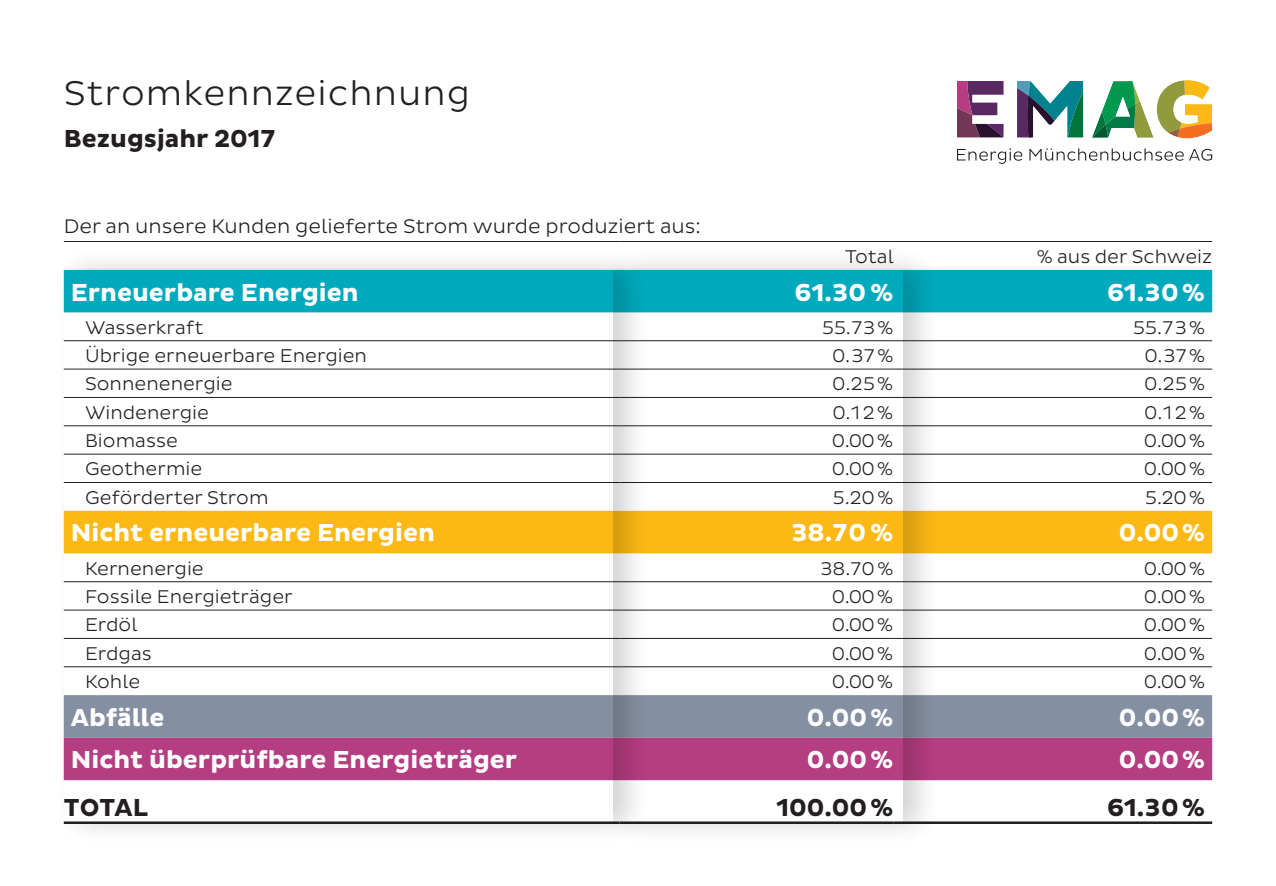
<style>
.page{position:relative;width:1276px;height:886px;background:#fff}
.page>*{position:absolute;margin:0;border:0;box-sizing:border-box;transform-origin:0 0}
.adresse{font:300 35px "Pluto Sans";letter-spacing:.03em;color:#231f20}
.t1{font:700 25px "Pluto Sans";color:#fff}
.t2{font:700 25px "Pluto Sans";color:#231f20}
.t3{font:300 20px "Pluto Sans";color:#231f20}
.t4{font:300 18.75px "Pluto Sans";color:#231f20}
</style>
<div class="page">
<div style="left:940px;top:270px;width:272px;height:42px;background:#00aabc"></div>
<div style="left:940px;top:511px;width:272px;height:42px;background:#fcb814"></div>
<div style="left:940px;top:695px;width:272px;height:43px;background:#848fa1"></div>
<div style="left:940px;top:738px;width:272px;height:42px;background:#b53d81"></div>
<hr style="left:64px;top:241px;width:555px;height:1px;background:#231f20">
<hr style="left:619px;top:241px;width:274px;height:1px;background:#231f20">
<hr style="left:893px;top:241px;width:319px;height:1px;background:#231f20">
<hr style="left:893px;top:340px;width:319px;height:1px;background:#231f20">
<hr style="left:893px;top:369px;width:319px;height:1px;background:#231f20">
<hr style="left:893px;top:397px;width:319px;height:1px;background:#231f20">
<hr style="left:893px;top:425px;width:319px;height:1px;background:#231f20">
<hr style="left:893px;top:454px;width:319px;height:1px;background:#231f20">
<hr style="left:893px;top:482px;width:319px;height:1px;background:#231f20">
<hr style="left:893px;top:581px;width:319px;height:1px;background:#231f20">
<hr style="left:893px;top:610px;width:319px;height:1px;background:#231f20">
<hr style="left:893px;top:638px;width:319px;height:1px;background:#231f20">
<hr style="left:893px;top:666px;width:319px;height:1px;background:#231f20">
<hr style="left:893px;top:821px;width:319px;height:3px;background:#231f20">
<div style="left:54px;top:246px;width:596px;height:600px;background:#231f20;opacity:.2"></div>
<svg style="left:64px;top:270px;width:539px;height:553px"></svg>
<div style="left:603px;top:246px;width:337px;height:600px;background:#231f20;opacity:.2"></div>
<svg style="left:612px;top:270px;width:291px;height:553px"></svg>
<svg style="left:957px;top:148px;width:255px;height:16px"></svg>
<svg style="left:1017px;top:81px;width:66px;height:57px"></svg>
<svg style="left:957px;top:81px;width:46px;height:57px"></svg>
<svg style="left:1092px;top:80px;width:120px;height:58px"></svg>
<p class="adresse" style="left:64px;top:73px;width:408px">Stromkennzeichnung</p>
<p class="t2" style="left:64px;top:124px;width:213px">Bezugsjahr 2017</p>
<p class="t3" style="left:64px;top:215px;width:639px">Der an unsere Kunden gelieferte Strom wurde produziert aus:</p>
<p class="t4" style="left:845px;top:246px;width:50px">Total</p>
<p class="t4" style="left:1036px;top:246px;width:177px">% aus der Schweiz</p>
<p class="t1" style="left:71px;top:278px;width:289px">Erneuerbare Energien</p>
<p class="t1" style="left:794px;top:278px;width:100px">61.30 %</p>
<p class="t1" style="left:1107px;top:278px;width:100px">61.30%</p>
<p class="t4" style="left:85px;top:317px;width:120px">Wasserkraft</p>
<p class="t4" style="left:822px;top:317px;width:72px">55.73%</p>
<p class="t4" style="left:1133px;top:317px;width:74px">55.73%</p>
<p class="t4" style="left:85px;top:345px;width:283px">Übrige erneuerbare Energien</p>
<p class="t4" style="left:832px;top:345px;width:63px">0.37 %</p>
<p class="t4" style="left:1144px;top:345px;width:62px">0.37 %</p>
<p class="t4" style="left:85px;top:373px;width:149px">Sonnenenergie</p>
<p class="t4" style="left:832px;top:373px;width:62px">0.25%</p>
<p class="t4" style="left:1144px;top:373px;width:62px">0.25%</p>
<p class="t4" style="left:85px;top:402px;width:125px">Windenergie</p>
<p class="t4" style="left:832px;top:402px;width:62px">0.12%</p>
<p class="t4" style="left:1144px;top:402px;width:62px">0.12%</p>
<p class="t4" style="left:85px;top:430px;width:94px">Biomasse</p>
<p class="t4" style="left:832px;top:430px;width:63px">0.00%</p>
<p class="t4" style="left:1143px;top:430px;width:63px">0.00%</p>
<p class="t4" style="left:85px;top:458px;width:119px">Geothermie</p>
<p class="t4" style="left:832px;top:458px;width:63px">0.00%</p>
<p class="t4" style="left:1143px;top:458px;width:63px">0.00%</p>
<p class="t4" style="left:85px;top:487px;width:185px">Geförderter Strom</p>
<p class="t4" style="left:833px;top:487px;width:62px">5.20%</p>
<p class="t4" style="left:1145px;top:487px;width:61px">5.20%</p>
<p class="t1" style="left:71px;top:519px;width:365px">Nicht erneuerbare Energien</p>
<p class="t1" style="left:792px;top:519px;width:103px">38.70 %</p>
<p class="t1" style="left:1118px;top:519px;width:88px">0.00%</p>
<p class="t4" style="left:85px;top:557px;width:120px">Kernenergie</p>
<p class="t4" style="left:820px;top:557px;width:74px">38.70%</p>
<p class="t4" style="left:1143px;top:557px;width:63px">0.00%</p>
<p class="t4" style="left:85px;top:586px;width:209px">Fossile Energieträger</p>
<p class="t4" style="left:832px;top:586px;width:63px">0.00%</p>
<p class="t4" style="left:1143px;top:586px;width:63px">0.00%</p>
<p class="t4" style="left:85px;top:614px;width:54px">Erdöl</p>
<p class="t4" style="left:832px;top:614px;width:63px">0.00%</p>
<p class="t4" style="left:1143px;top:614px;width:63px">0.00%</p>
<p class="t4" style="left:85px;top:643px;width:68px">Erdgas</p>
<p class="t4" style="left:832px;top:643px;width:63px">0.00%</p>
<p class="t4" style="left:1143px;top:643px;width:63px">0.00%</p>
<p class="t4" style="left:85px;top:671px;width:57px">Kohle</p>
<p class="t4" style="left:832px;top:671px;width:63px">0.00%</p>
<p class="t4" style="left:1143px;top:671px;width:63px">0.00%</p>
<p class="t1" style="left:71px;top:703px;width:95px">Abfälle</p>
<p class="t1" style="left:807px;top:703px;width:88px">0.00%</p>
<p class="t1" style="left:1118px;top:703px;width:88px">0.00%</p>
<p class="t1" style="left:71px;top:745px;width:448px">Nicht überprüfbare Energieträger</p>
<p class="t1" style="left:807px;top:745px;width:88px">0.00%</p>
<p class="t1" style="left:1118px;top:745px;width:88px">0.00%</p>
<p class="t2" style="left:64px;top:793px;width:86px">TOTAL</p>
<p class="t2" style="left:776px;top:793px;width:118px">100.00%</p>
<p class="t2" style="left:1107px;top:793px;width:100px">61.30%</p>
</div>
